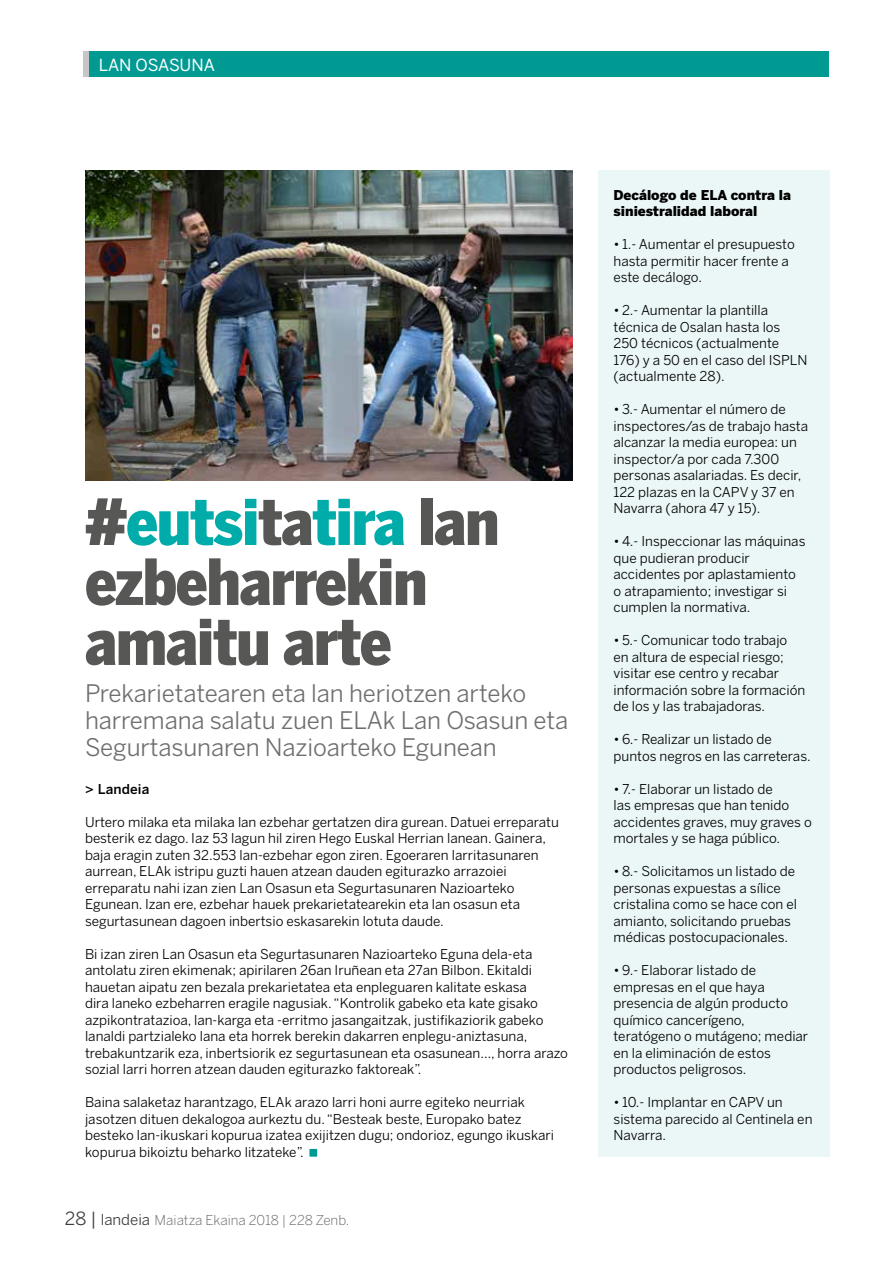
<style>
.page{position:relative;width:893px;height:1263px;background:#fff}
.page>*{position:absolute;margin:0;border:0;box-sizing:border-box;transform-origin:0 0}
.t1{font:900 63px/60px "Benton Sans Cond";letter-spacing:-.02em;color:#575756}
.t2{font:24px/27px "Benton Sans";letter-spacing:-.005em;color:#706f6f}
.t3{font:16.5px "Benton Sans";letter-spacing:-.005em;color:#fff}
.t4{font:13.5px/16.5px "Benton Sans";color:#000}
.t5{font:900 13.5px/16.5px "Benton Sans";color:#000}
.t6{font:300 13.5px "Benton Sans";color:#646363}
.t7{font:500 13.5px "Benton Sans";letter-spacing:.01em;color:#000}
.s1{color:#00aca9}
.s2{font-weight:400;font-size:18px;color:#3c3c3b}
.s3{font-weight:400;font-size:15px;color:#3c3c3b}
</style>
<div class="page">
<div style="left:83px;top:51px;width:746px;height:26px;background:#009a93"></div>
<div style="left:83px;top:51px;width:6px;height:26px;background:#c6c6c6"></div>
<div style="left:598px;top:170px;width:231px;height:987px;background:#ebf6f6"></div>
<img style="left:85px;top:170px;width:488px;height:310px">
<div style="left:309px;top:1149px;width:8px;height:8px;background:#009a93"></div>
<p class="t3" style="left:99px;top:56px;width:118px">LAN OSASUNA</p>
<h1 class="t1" style="left:85px;top:492px;width:416px">#<span class="s1">eutsi</span>ta<span class="s1">tira</span> lan ezbeharrekin amaitu arte</h1>
<h2 class="t2" style="left:85px;top:680px;width:485px">Prekarietatearen eta lan heriotzen arteko harremana salatu zuen ELAk Lan Osasun eta<br>Segurtasunaren Nazioarteko Egunean</h2>
<p class="t7" style="left:85px;top:781px;width:66px">&gt; Landeia</p>
<p class="t4" style="left:85px;top:813px;width:475px">Urtero milaka eta milaka lan ezbehar gertatzen dira gurean. Datuei erreparatu besterik ez dago. Iaz 53 lagun hil ziren Hego Euskal Herrian lanean. Gainera, baja eragin zuten 32.553 lan-ezbehar egon ziren. Egoeraren larritasunaren aurrean, ELAk istripu guzti hauen atzean dauden egiturazko arrazoiei erreparatu nahi izan zien Lan Osasun eta Segurtasunaren Nazioarteko Egunean. Izan ere, ezbehar hauek prekarietatearekin eta lan osasun eta segurtasunean dagoen inbertsio eskasarekin lotuta daude.</p>
<p class="t4" style="left:85px;top:945px;width:485px">Bi izan ziren Lan Osasun eta Segurtasunaren Nazioarteko Eguna dela-eta antolatu ziren ekimenak; apirilaren 26an Iruñean eta 27an Bilbon. Ekitaldi hauetan aipatu zen bezala prekarietatea eta enpleguaren kalitate eskasa<br>dira laneko ezbeharren eragile nagusiak. “Kontrolik gabeko eta kate gisako azpikontratazioa, lan-karga eta -erritmo jasangaitzak, justifikaziorik gabeko lanaldi partzialeko lana eta horrek berekin dakarren enplegu-aniztasuna, trebakuntzarik eza, inbertsiorik ez segurtasunean eta osasunean…, horra arazo sozial larri horren atzean dauden egiturazko faktoreak”.</p>
<p class="t4" style="left:85px;top:1094px;width:470px">Baina salaketaz harantzago, ELAk arazo larri honi aurre egiteko neurriak jasotzen dituen dekalogoa aurkeztu du. “Besteak beste, Europako batez besteko lan-ikuskari kopurua izatea exijitzen dugu; ondorioz, egungo ikuskari kopurua bikoiztu beharko litzateke”.</p>
<p class="t6" style="left:65px;top:1212px;width:286px"><span class="s2">28 |</span> <span class="s3">landeia</span> Maiatza Ekaina 2018 | 228 Zenb.</p>
<p class="t5" style="left:613px;top:186px;width:179px">Decálogo de ELA contra la siniestralidad laboral</p>
<p class="t4" style="left:613px;top:236px;width:183px">• 1.- Aumentar el presupuesto hasta permitir hacer frente a este decálogo.</p>
<p class="t4" style="left:613px;top:302px;width:196px">• 2.- Aumentar la plantilla técnica de Osalan hasta los<br>250 técnicos (actualmente<br>176) y a 50 en el caso del ISPLN (actualmente 28).</p>
<p class="t4" style="left:613px;top:401px;width:196px">• 3.- Aumentar el número de inspectores/as de trabajo hasta alcanzar la media europea: un inspector/a por cada 7.300 personas asalariadas. Es decir,<br>122 plazas en la CAPV y 37 en<br>Navarra (ahora 47 y 15).</p>
<p class="t4" style="left:613px;top:533px;width:194px">• 4.- Inspeccionar las máquinas que pudieran producir accidentes por aplastamiento o atrapamiento; investigar si cumplen la normativa.</p>
<p class="t4" style="left:613px;top:632px;width:193px">• 5.- Comunicar todo trabajo en altura de especial riesgo; visitar ese centro y recabar información sobre la formación de los y las trabajadoras.</p>
<p class="t4" style="left:613px;top:731px;width:199px">• 6.- Realizar un listado de puntos negros en las carreteras.</p>
<p class="t4" style="left:613px;top:780px;width:200px">• 7.- Elaborar un listado de<br>las empresas que han tenido accidentes graves, muy graves o mortales y se haga público.</p>
<p class="t4" style="left:613px;top:863px;width:185px">• 8.- Solicitamos un listado de personas expuestas a sílice cristalina como se hace con el amianto, solicitando pruebas médicas postocupacionales.</p>
<p class="t4" style="left:613px;top:962px;width:196px">• 9.- Elaborar listado de empresas en el que haya presencia de algún producto químico cancerígeno, teratógeno o mutágeno; mediar en la eliminación de estos productos peligrosos.</p>
<p class="t4" style="left:613px;top:1094px;width:200px">• 10.- Implantar en CAPV un sistema parecido al Centinela en<br>Navarra.</p>
</div>
